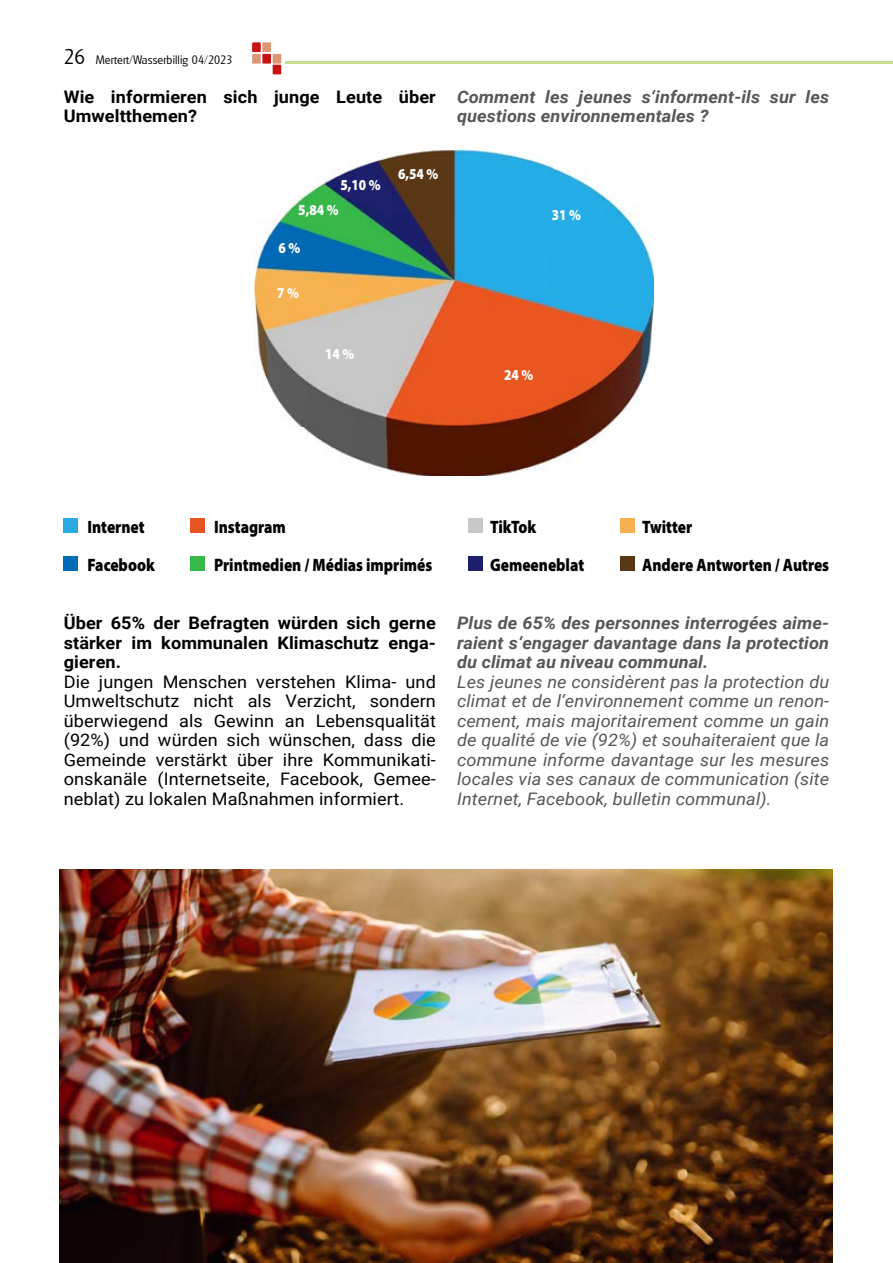
<style>
.page{position:relative;width:893px;height:1263px;background:#fff}
.page>*{position:absolute;margin:0;border:0;box-sizing:border-box;transform-origin:0 0}
.t1{font:900 18px/37.8px "Myriad Pro";color:#000;scale:.85 1}
.t2{font:italic 17.25px/19.5px "Roboto";letter-spacing:.005em;color:#575756;text-align:justify;scale:1.05 1}
.t3{font:17.25px/19.5px "Roboto";letter-spacing:.005em;color:#000;text-align:justify;scale:1.05 1}
.t4{font:italic 700 17.25px/19.5px "Roboto";letter-spacing:.005em;color:#575756;scale:1.05 1}
.t5{font:700 17.25px/19.5px "Roboto";letter-spacing:.005em;color:#000;scale:1.05 1}
.t6{font:900 15.15px "Myriad Pro";color:#fff;scale:.85 1}
.t7{font:300 12px "Glasgow";letter-spacing:.01em;color:#000}
.s1{font-size:21px}
</style>
<div class="page">
<div style="left:252px;top:42px;width:9px;height:10px;background:#c61415"></div>
<div style="left:262px;top:54px;width:9px;height:10px;background:#c61415"></div>
<div style="left:273px;top:65px;width:8px;height:9px;background:#c61415"></div>
<div style="left:262px;top:42px;width:9px;height:10px;background:#dd9777"></div>
<div style="left:252px;top:54px;width:9px;height:10px;background:#dd9777"></div>
<div style="left:273px;top:54px;width:8px;height:10px;background:#dd9777"></div>
<hr style="left:285px;top:62px;width:608px;height:2px;background:#a6ca56">
<img style="left:60px;top:870px;width:773px;height:393px">
<div style="left:64px;top:519px;width:14px;height:14px;background:#29abe2"></div>
<div style="left:64px;top:557px;width:14px;height:14px;background:#016bb5"></div>
<div style="left:191px;top:519px;width:14px;height:14px;background:#e95424"></div>
<div style="left:191px;top:557px;width:14px;height:14px;background:#37b949"></div>
<div style="left:468px;top:519px;width:14px;height:14px;background:#c7c7c7"></div>
<div style="left:468px;top:557px;width:14px;height:14px;background:#1c1f6d"></div>
<div style="left:620px;top:519px;width:14px;height:14px;background:#f6b04f"></div>
<div style="left:620px;top:557px;width:14px;height:14px;background:#5a3815"></div>
<img style="left:255px;top:148px;width:398px;height:328px">
<p class="t7" style="left:64px;top:52px;width:170px"><span class="s1">26</span> Mertert/Wasserbillig 04/2023</p>
<p class="t5" style="left:64px;top:86px;width:356px">Wie informieren sich junge Leute über<br>Umweltthemen?</p>
<p class="t6" style="left:340px;top:174px;width:49px">5,10 %</p>
<p class="t6" style="left:298px;top:200px;width:49px">5,84 %</p>
<p class="t6" style="left:279px;top:238px;width:27px">6 %</p>
<p class="t6" style="left:277px;top:282px;width:27px">7 %</p>
<p class="t6" style="left:398px;top:163px;width:49px">6,54 %</p>
<p class="t4" style="left:457px;top:86px;width:356px">Comment les jeunes s‘informent-ils sur les questions environnementales ?</p>
<p class="t6" style="left:552px;top:204px;width:36px">31 %</p>
<p class="t6" style="left:325px;top:344px;width:36px">14 %</p>
<p class="t6" style="left:504px;top:365px;width:36px">24 %</p>
<p class="t1" style="left:88px;top:507px;width:81px">Internet<br>Facebook</p>
<p class="t1" style="left:214px;top:507px;width:258px">Instagram<br>Printmedien / Médias imprimés</p>
<p class="t1" style="left:490px;top:507px;width:112px">TikTok<br>Gemeeneblat</p>
<p class="t1" style="left:642px;top:507px;width:221px">Twitter<br>Andere Antworten / Autres</p>
<p class="t5" style="left:64px;top:613px;width:356px;text-align:justify">Über 65% der Befragten würden sich gerne stärker im kommunalen Klimaschutz enga&shy;gieren.</p>
<p class="t3" style="left:64px;top:671px;width:356px">Die jungen Menschen verstehen Klima- und Umweltschutz nicht als Verzicht, sondern überwiegend als Gewinn an Lebensqualität (92%) und würden sich wünschen, dass die Gemeinde verstärkt über ihre Kommunikati&shy;onskanäle (Internetseite, Facebook, Gemee&shy;neblat) zu lokalen Maßnahmen informiert.</p>
<p class="t4" style="left:457px;top:613px;width:356px;text-align:justify">Plus de 65% des personnes interrogées aime&shy;raient s‘engager davantage dans la protection du climat au niveau communal.</p>
<p class="t2" style="left:457px;top:671px;width:356px">Les jeunes ne considèrent pas la protection du climat et de l‘environnement comme un renon&shy;cement, mais majoritairement comme un gain de qualité de vie (92%) et souhaiteraient que la commune informe davantage sur les mesures locales via ses canaux de communication (site Internet, Facebook, bulletin communal).</p>
</div>
